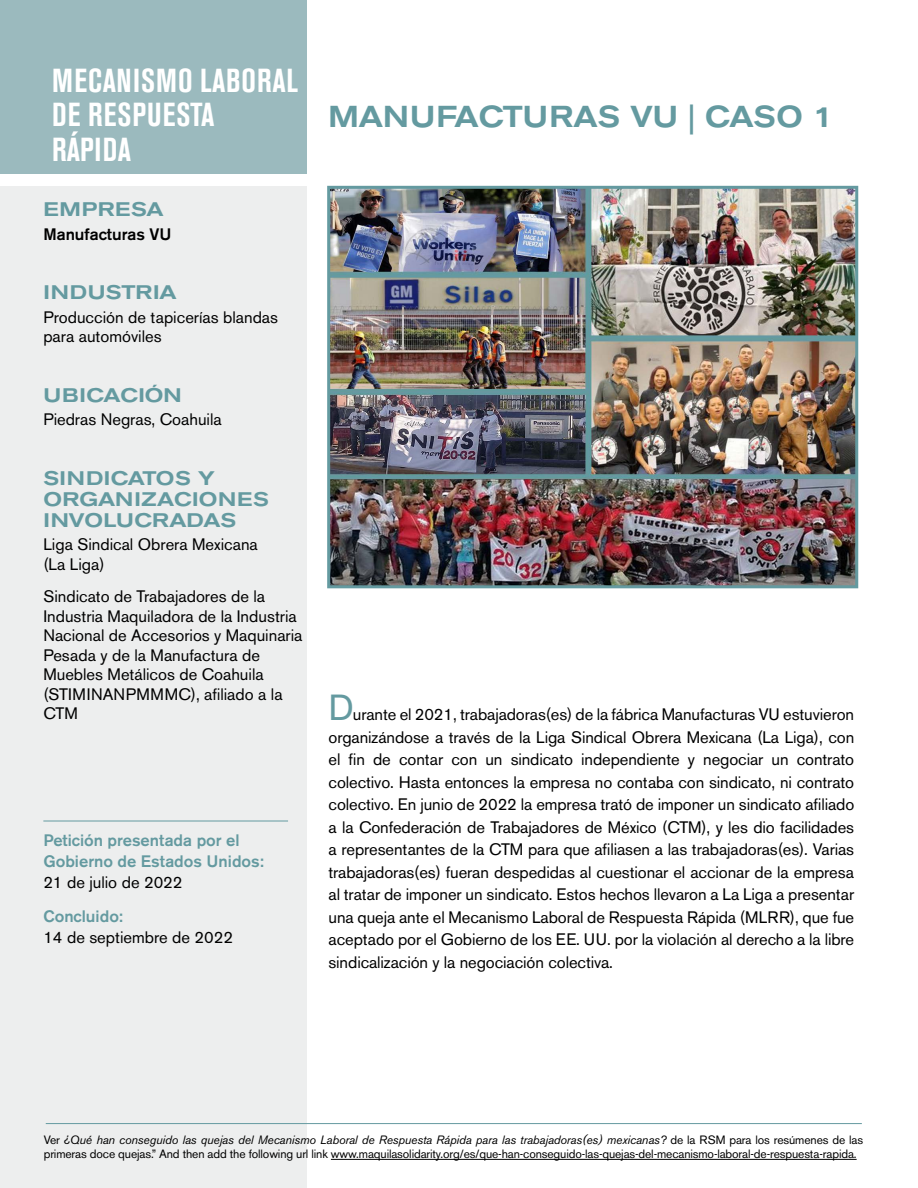
<style>
.page{position:relative;width:918px;height:1188px;background:#fff}
.page>*{position:absolute;margin:0;border:0;box-sizing:border-box;transform-origin:0 0}
.t1{font:700 condensed 33px/34.5px "Akzidenz Grotesk BE";letter-spacing:.035em;color:#fff;scale:.92 1}
.t2{font:500 expanded 30px "Akzidenz Grotesk BE";color:#649aa0;scale:.92 1}
.t3{font:500 expanded 19.5px/21px "Akzidenz Grotesk BE";letter-spacing:.02em;color:#649aa0}
.t4{font:16.5px/22.5px "Akzidenz Grotesk BE";color:#000}
.t5{font:500 16.5px/21px "Akzidenz Grotesk BE";color:#649aa0}
.t6{font:500 16.5px "Akzidenz Grotesk BE";color:#000}
.t7{font:12px/14.2px "Akzidenz Grotesk BE";letter-spacing:-.01em;color:#000}
.s1{font-size:36px;color:#649aa0}
.s2{font-style:italic}
</style>
<div class="page">
<div style="left:0;top:186px;width:306px;height:1002px;background:#edeeee"></div>
<div style="left:0;top:0;width:306px;height:173px;background:#9bbabe"></div>
<img style="left:331px;top:190px;width:523px;height:394px">
<div style="left:327px;top:186px;width:531px;height:402px;border:3px solid #649aa0"></div>
<hr style="left:43px;top:821px;width:245px;height:1px;background:#649aa0">
<hr style="left:46px;top:1123px;width:816px;height:1px;background:#649aa0">
<hr style="left:331px;top:1159px;width:526px;height:1px;background:#000">
<h1 class="t1" style="left:52px;top:63px;width:268px">MECANISMO LABORAL<br>DE RESPUESTA<br>RÁPIDA</h1>
<p class="t3" style="left:43px;top:199px;width:122px">EMPRESA</p>
<p class="t6" style="left:43px;top:224px;width:130px">Manufacturas VU</p>
<p class="t3" style="left:43px;top:282px;width:135px">INDUSTRIA</p>
<p class="t4" style="left:43px;top:307px;width:236px;line-height:19.5px">Producción de tapicerías blandas para automóviles</p>
<p class="t3" style="left:43px;top:384px;width:140px">UBICACIÓN</p>
<p class="t4" style="left:43px;top:408px;width:180px">Piedras Negras, Coahuila</p>
<p class="t3" style="left:43px;top:467px;width:227px">SINDICATOS Y<br>ORGANIZACIONES<br>INVOLUCRADAS</p>
<p class="t4" style="left:43px;top:535px;width:216px;line-height:19.5px">Liga Sindical Obrera Mexicana (La Liga)</p>
<p class="t4" style="left:43px;top:587px;width:261px;line-height:19.5px">Sindicato de Trabajadores de la<br>Industria Maquiladora de la Industria<br>Nacional de Accesorios y Maquinaria<br>Pesada y de la Manufactura de<br>Muebles Metálicos de Coahuila (STIMINANPMMMC), afiliado a la<br>CTM</p>
<p class="t5" style="left:43px;top:830px;width:222px">Petición presentada por el<br>Gobierno de Estados Unidos:</p>
<p class="t4" style="left:43px;top:872px;width:141px">21 de julio de 2022</p>
<p class="t5" style="left:43px;top:906px;width:81px">Concluido:</p>
<p class="t4" style="left:43px;top:926px;width:191px">14 de septiembre de 2022</p>
<h2 class="t2" style="left:329px;top:99px;width:551px">MANUFACTURAS VU | CASO 1</h2>
<p class="t4" style="left:329px;top:703px;width:527px;text-align:justify"><span class="s1">D</span>urante el 2021, trabajadoras(es) de la fábrica Manufacturas VU estuvieron organizándose a través de la Liga Sindical Obrera Mexicana (La Liga), con el fin de contar con un sindicato independiente y negociar un contrato colectivo. Hasta entonces la empresa no contaba con sindicato, ni contrato colectivo. En junio de 2022 la empresa trató de imponer un sindicato afiliado a la Confederación de Trabajadores de México (CTM), y les dio facilidades a representantes de la CTM para que afiliasen a las trabajadoras(es). Varias trabajadoras(es) fueran despedidas al cuestionar el accionar de la empresa al tratar de imponer un sindicato. Estos hechos llevaron a La Liga a presentar una queja ante el Mecanismo Laboral de Respuesta Rápida (MLRR), que fue aceptado por el Gobierno de los EE. UU. por la violación al derecho a la libre sindicalización y la negociación colectiva.</p>
<p class="t7" style="left:44px;top:1133px;width:821px">Ver <span class="s2">¿Qué han conseguido las quejas del Mecanismo Laboral de Respuesta Rápida para las trabajadoras(es) mexicanas?</span> de la RSM para los resúmenes de las primeras doce quejas.” And then add the following url link www.maquilasolidarity.org/es/que-han-conseguido-las-quejas-del-mecanismo-laboral-de-respuesta-rapida.</p>
</div>
